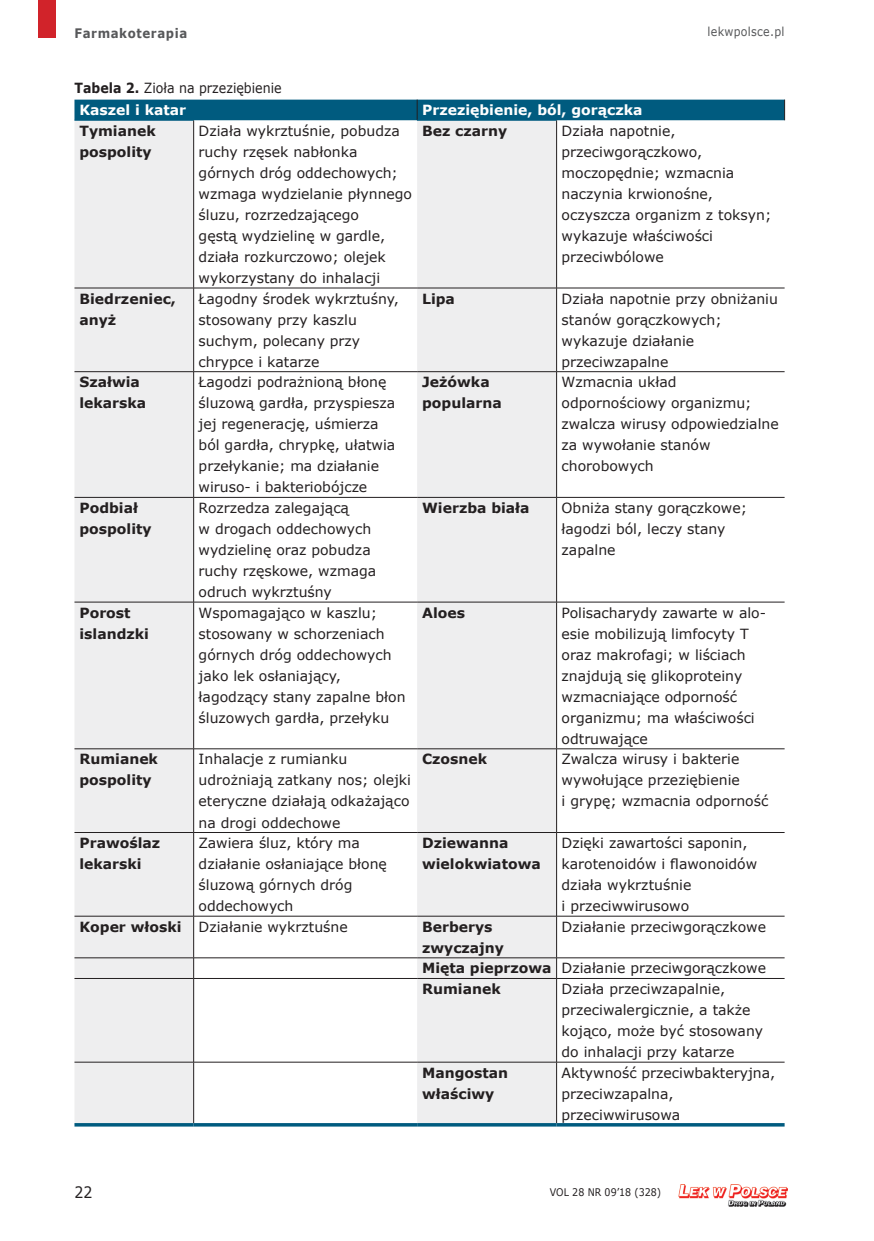
<style>
.page{position:relative;width:874px;height:1241px;background:#fff}
.page>*{position:absolute;margin:0;border:0;box-sizing:border-box;transform-origin:0 0}
.t1{font:15.75px "Verdana";color:#231f20;scale:.9 1}
.t2{font:14px/21px "Verdana";color:#231f20}
.t3{font:700 14px/21px "Verdana";color:#231f20}
.t4{font:14px/22.8px "Verdana";color:#231f20;scale:.9 1}
.t5{font:700 14px "Verdana";color:#fff}
.t6{font:700 13.12px "Verdana";letter-spacing:.05em;color:#57585a;scale:.9 1}
.t7{font:12.25px "Verdana";letter-spacing:.025em;color:#57585a;scale:.9 1}
.t8{font:10.5px "Verdana";color:#231f20;scale:.9 1}
.s1{font-weight:700}
.s2{font-weight:700;color:#fff}
</style>
<div class="page">
<img style="left:678px;top:1184px;width:108px;height:21px">
<div style="left:38px;top:0;width:17px;height:38px;background:#d1232a"></div>
<svg style="left:74px;top:120px;width:482px;height:1002px;fill:#eeeeef"></svg>
<div style="left:74px;top:100px;width:710px;height:20px;background:#005b7f"></div>
<hr style="left:74px;top:120px;width:120px;height:1px;background:#005b7f">
<hr style="left:417px;top:120px;width:139px;height:1px;background:#005b7f">
<svg style="left:74px;top:1122px;width:119px;height:4px"></svg>
<svg style="left:193px;top:1122px;width:224px;height:4px"></svg>
<svg style="left:417px;top:1122px;width:139px;height:4px"></svg>
<svg style="left:556px;top:1122px;width:228px;height:4px"></svg>
<hr style="left:193px;top:120px;width:1px;height:168px;background:#231f20">
<hr style="left:556px;top:120px;width:1px;height:168px;background:#231f20">
<hr style="left:74px;top:288px;width:119px;height:1px;background:#231f20">
<hr style="left:193px;top:288px;width:224px;height:1px;background:#231f20">
<hr style="left:193px;top:288px;width:1px;height:83px;background:#231f20">
<hr style="left:417px;top:288px;width:139px;height:1px;background:#231f20">
<hr style="left:556px;top:288px;width:228px;height:1px;background:#231f20">
<hr style="left:556px;top:288px;width:1px;height:83px;background:#231f20">
<hr style="left:74px;top:371px;width:119px;height:1px;background:#231f20">
<hr style="left:193px;top:371px;width:224px;height:1px;background:#231f20">
<hr style="left:193px;top:372px;width:1px;height:125px;background:#231f20">
<hr style="left:417px;top:371px;width:139px;height:1px;background:#231f20">
<hr style="left:556px;top:371px;width:228px;height:1px;background:#231f20">
<hr style="left:556px;top:372px;width:1px;height:125px;background:#231f20">
<hr style="left:74px;top:497px;width:119px;height:1px;background:#231f20">
<hr style="left:193px;top:497px;width:224px;height:1px;background:#231f20">
<hr style="left:193px;top:497px;width:1px;height:104px;background:#231f20">
<hr style="left:417px;top:497px;width:139px;height:1px;background:#231f20">
<hr style="left:556px;top:497px;width:228px;height:1px;background:#231f20">
<hr style="left:556px;top:497px;width:1px;height:104px;background:#231f20">
<hr style="left:74px;top:601px;width:119px;height:1px;background:#231f20">
<hr style="left:193px;top:601px;width:224px;height:1px;background:#231f20">
<hr style="left:193px;top:602px;width:1px;height:146px;background:#231f20">
<hr style="left:417px;top:601px;width:139px;height:1px;background:#231f20">
<hr style="left:556px;top:601px;width:228px;height:1px;background:#231f20">
<hr style="left:556px;top:602px;width:1px;height:146px;background:#231f20">
<hr style="left:74px;top:748px;width:119px;height:1px;background:#231f20">
<hr style="left:193px;top:748px;width:224px;height:1px;background:#231f20">
<hr style="left:193px;top:749px;width:1px;height:83px;background:#231f20">
<hr style="left:417px;top:748px;width:139px;height:1px;background:#231f20">
<hr style="left:556px;top:748px;width:228px;height:1px;background:#231f20">
<hr style="left:556px;top:749px;width:1px;height:83px;background:#231f20">
<hr style="left:74px;top:832px;width:119px;height:1px;background:#231f20">
<hr style="left:193px;top:832px;width:224px;height:1px;background:#231f20">
<hr style="left:193px;top:832px;width:1px;height:83px;background:#231f20">
<hr style="left:417px;top:832px;width:139px;height:1px;background:#231f20">
<hr style="left:556px;top:832px;width:228px;height:1px;background:#231f20">
<hr style="left:556px;top:832px;width:1px;height:83px;background:#231f20">
<hr style="left:74px;top:915px;width:119px;height:1px;background:#231f20">
<hr style="left:193px;top:915px;width:224px;height:1px;background:#231f20">
<hr style="left:193px;top:916px;width:1px;height:41px;background:#231f20">
<hr style="left:417px;top:915px;width:139px;height:1px;background:#231f20">
<hr style="left:556px;top:915px;width:228px;height:1px;background:#231f20">
<hr style="left:556px;top:916px;width:1px;height:41px;background:#231f20">
<hr style="left:74px;top:957px;width:119px;height:1px;background:#231f20">
<hr style="left:193px;top:957px;width:224px;height:1px;background:#231f20">
<svg style="left:193px;top:957px;width:1px;height:21px"></svg>
<hr style="left:417px;top:957px;width:139px;height:1px;background:#231f20">
<hr style="left:556px;top:957px;width:228px;height:1px;background:#231f20">
<svg style="left:556px;top:957px;width:1px;height:21px"></svg>
<hr style="left:74px;top:978px;width:119px;height:1px;background:#231f20">
<hr style="left:193px;top:978px;width:224px;height:1px;background:#231f20">
<hr style="left:193px;top:978px;width:1px;height:83px;background:#231f20">
<hr style="left:417px;top:978px;width:139px;height:1px;background:#231f20">
<hr style="left:556px;top:978px;width:228px;height:1px;background:#231f20">
<hr style="left:556px;top:978px;width:1px;height:83px;background:#231f20">
<hr style="left:74px;top:1061px;width:119px;height:1px;background:#231f20">
<hr style="left:193px;top:1061px;width:224px;height:1px;background:#231f20">
<hr style="left:193px;top:1062px;width:1px;height:60px;background:#231f20">
<hr style="left:417px;top:1061px;width:139px;height:1px;background:#231f20">
<hr style="left:556px;top:1061px;width:228px;height:1px;background:#231f20">
<hr style="left:556px;top:1062px;width:1px;height:60px;background:#231f20">
<p class="t6" style="left:74px;top:24px;width:127px">Farmakoterapia</p>
<p class="t7" style="left:707px;top:23px;width:87px">lekwpolsce.pl</p>
<p class="t4" style="left:79px;top:76px;width:226px;text-indent:-5px"><span class="s1">Tabela 2.</span> Zioła na przeziębienie<br><span class="s2">Kaszel i katar</span></p>
<p class="t5" style="left:422px;top:100px;width:222px">Przeziębienie, ból, gorączka</p>
<p class="t3" style="left:79px;top:120px;width:78px">Tymianek pospolity</p>
<p class="t2" style="left:198px;top:120px;width:215px">Działa wykrztuśnie, pobudza ruchy rzęsek nabłonka górnych dróg oddechowych; wzmaga wydzielanie płynnego śluzu, rozrzedzającego<br>gęstą wydzielinę w gardle, działa rozkurczowo; olejek wykorzystany do inhalacji</p>
<p class="t3" style="left:422px;top:120px;width:87px">Bez czarny</p>
<p class="t2" style="left:561px;top:120px;width:211px">Działa napotnie, przeciwgorączkowo, moczopędnie; wzmacnia naczynia krwionośne, oczyszcza organizm z toksyn; wykazuje właściwości przeciwbólowe</p>
<p class="t3" style="left:79px;top:288px;width:98px">Biedrzeniec, anyż</p>
<p class="t2" style="left:198px;top:288px;width:202px">Łagodny środek wykrztuśny, stosowany przy kaszlu suchym, polecany przy chrypce i katarze</p>
<p class="t3" style="left:422px;top:288px;width:34px">Lipa</p>
<p class="t2" style="left:561px;top:288px;width:218px">Działa napotnie przy obniżaniu stanów gorączkowych; wykazuje działanie przeciwzapalne</p>
<p class="t3" style="left:79px;top:371px;width:68px">Szałwia lekarska</p>
<p class="t2" style="left:198px;top:371px;width:198px">Łagodzi podrażnioną błonę śluzową gardła, przyspiesza jej regenerację, uśmierza ból gardła, chrypkę, ułatwia przełykanie; ma działanie wiruso- i bakteriobójcze</p>
<p class="t3" style="left:422px;top:371px;width:81px">Jeżówka popularna</p>
<p class="t2" style="left:561px;top:371px;width:218px">Wzmacnia układ odpornościowy organizmu; zwalcza wirusy odpowiedzialne za wywołanie stanów chorobowych</p>
<p class="t3" style="left:79px;top:497px;width:74px">Podbiał pospolity</p>
<p class="t2" style="left:198px;top:497px;width:179px">Rozrzedza zalegającą<br>w drogach oddechowych wydzielinę oraz pobudza ruchy rzęskowe, wzmaga odruch wykrztuśny</p>
<p class="t3" style="left:422px;top:497px;width:109px">Wierzba biała</p>
<p class="t2" style="left:561px;top:497px;width:187px">Obniża stany gorączkowe; łagodzi ból, leczy stany zapalne</p>
<p class="t3" style="left:79px;top:601px;width:71px">Porost islandzki</p>
<p class="t2" style="left:198px;top:602px;width:208px">Wspomagająco w kaszlu; stosowany w schorzeniach górnych dróg oddechowych jako lek osłaniający, łagodzący stany zapalne błon śluzowych gardła, przełyku</p>
<p class="t3" style="left:422px;top:601px;width:44px">Aloes</p>
<p class="t2" style="left:561px;top:602px;width:206px">Polisacharydy zawarte w alo&shy;esie mobilizują limfocyty T oraz makrofagi; w liściach znajdują się glikoproteiny wzmacniające odporność organizmu; ma właściwości odtruwające</p>
<p class="t3" style="left:79px;top:748px;width:80px">Rumianek pospolity</p>
<p class="t2" style="left:198px;top:748px;width:214px">Inhalacje z rumianku udrożniają zatkany nos; olejki eteryczne działają odkażająco na drogi oddechowe</p>
<p class="t3" style="left:422px;top:748px;width:67px">Czosnek</p>
<p class="t2" style="left:561px;top:748px;width:208px">Zwalcza wirusy i bakterie wywołujące przeziębienie<br>i grypę; wzmacnia odporność</p>
<p class="t3" style="left:79px;top:832px;width:82px">Prawoślaz lekarski</p>
<p class="t2" style="left:198px;top:832px;width:190px">Zawiera śluz, który ma działanie osłaniające błonę śluzową górnych dróg oddechowych</p>
<p class="t3" style="left:422px;top:832px;width:120px">Dziewanna wielokwiatowa</p>
<p class="t2" style="left:561px;top:832px;width:197px">Dzięki zawartości saponin, karotenoidów i flawonoidów działa wykrztuśnie<br>i przeciwwirusowo</p>
<p class="t2" style="left:79px;top:915px;width:270px"><span class="s1">Koper włoski</span> Działanie wykrztuśne</p>
<p class="t3" style="left:422px;top:915px;width:83px">Berberys zwyczajny</p>
<p class="t2" style="left:561px;top:915px;width:206px">Działanie przeciwgorączkowe</p>
<p class="t2" style="left:422px;top:957px;width:345px"><span class="s1">Mięta pieprzowa</span> Działanie przeciwgorączkowe<br><span class="s1">Rumianek</span></p>
<p class="t2" style="left:561px;top:978px;width:203px">Działa przeciwzapalnie, przeciwalergicznie, a także kojąco, może być stosowany do inhalacji przy katarze</p>
<p class="t3" style="left:422px;top:1061px;width:88px">Mangostan właściwy</p>
<p class="t2" style="left:561px;top:1061px;width:215px">Aktywność przeciwbakteryjna, przeciwzapalna, przeciwwirusowa</p>
<p class="t1" style="left:74px;top:1181px;width:22px">22</p>
<p class="t8" style="left:549px;top:1184px;width:125px">VOL 28 NR 09’18 (328)</p>
</div>
